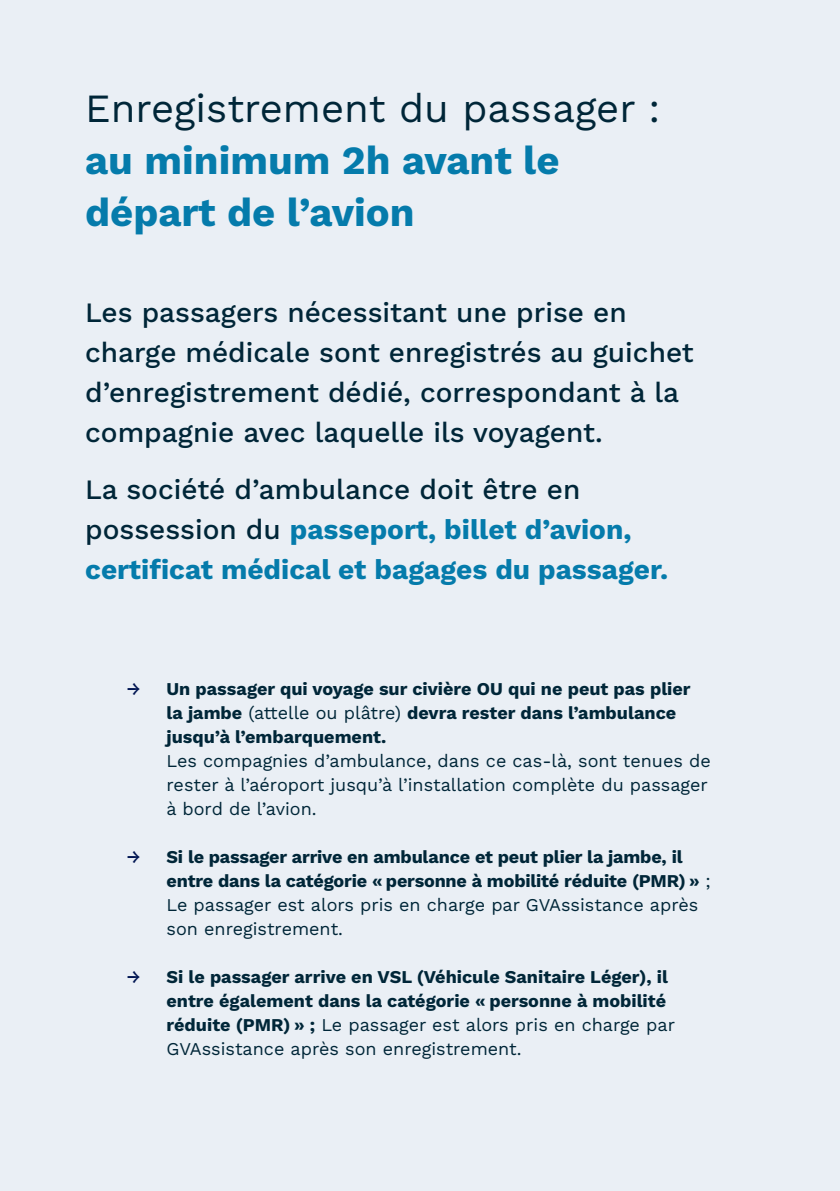
<style>
.page{position:relative;width:840px;height:1191px;background:#fff}
.page>*{position:absolute;margin:0;border:0;box-sizing:border-box;transform-origin:0 0}
.t1{font:700 40px/52px "Work Sans";color:#057bab}
.t2{font:40px "Work Sans";color:#002638}
.t3{font:500 28px/40px "Work Sans";color:#002638}
.t4{font:700 28px/40px "Work Sans";color:#057bab}
.t5{font:700 18px/24px "Work Sans";color:#002638}
.t6{font:18px/24px "Work Sans";color:#002638}
.s1{font-weight:500;color:#002638}
.s2{font-weight:500;color:#001552}
.s3{font-weight:400}
</style>
<div class="page">
<div style="left:0;top:0;width:839px;height:1191px;background:#eaeff5"></div>
<h1 class="t2" style="left:85px;top:78px;width:576px">Enregistrement du passager :</h1>
<h1 class="t1" style="left:85px;top:133px;width:475px">au minimum 2h avant le départ de l’avion</h1>
<h2 class="t3" style="left:85px;top:291px;width:609px">Les passagers nécessitant une prise en charge médicale sont enregistrés au guichet d’enregistrement dédié, correspondant à la compagnie avec laquelle ils voyagent.</h2>
<h2 class="t4" style="left:85px;top:468px;width:584px"><span class="s1">La société d’ambulance doit être en possession du</span> passeport, billet d’avion, certificat médical et bagages du passager.</h2>
<p class="t5" style="left:166px;top:676px;width:525px;text-indent:-40px"><span class="s2">→</span> Un passager qui voyage sur civière OU qui ne peut pas plier la jambe <span class="s3">(attelle ou plâtre)</span> devra rester dans l’ambulance jusqu’à l’embarquement.</p>
<p class="t6" style="left:166px;top:748px;width:545px">Les compagnies d’ambulance, dans ce cas-là, sont tenues de rester à l’aéroport jusqu’à l’installation complète du passager à bord de l’avion.</p>
<p class="t5" style="left:166px;top:844px;width:545px;text-indent:-40px"><span class="s2">→</span> Si le passager arrive en ambulance et peut plier la jambe, il entre dans la catégorie « personne à mobilité réduite (PMR) » <span class="s3">; Le passager est alors pris en charge par GVAssistance après son enregistrement.</span></p>
<p class="t5" style="left:166px;top:964px;width:509px;text-indent:-40px"><span class="s2">→</span> Si le passager arrive en VSL (Véhicule Sanitaire Léger), il entre également dans la catégorie « personne à mobilité réduite (PMR) » ; <span class="s3">Le passager est alors pris en charge par GVAssistance après son enregistrement.</span></p>
</div>
